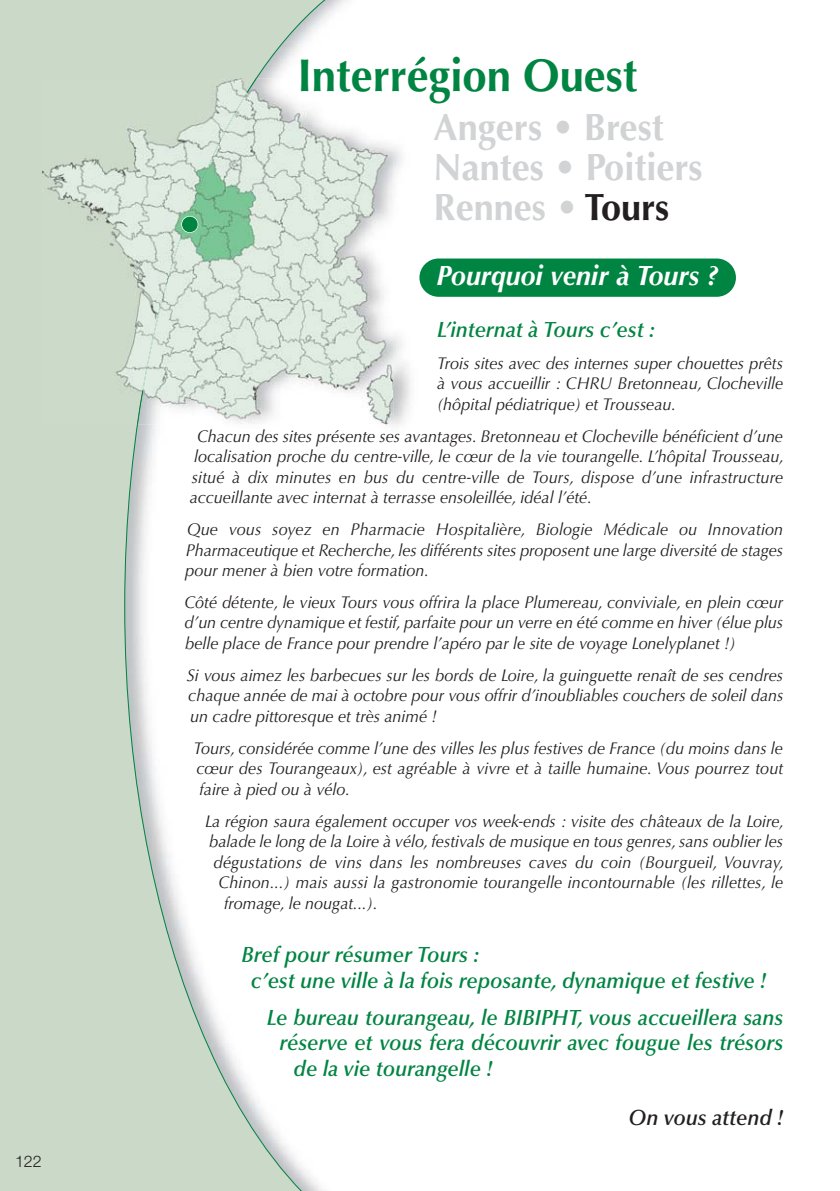
<style>
.page{position:relative;width:840px;height:1191px;background:#fff}
.page>*{position:absolute;margin:0;border:0;box-sizing:border-box;transform-origin:0 0}
.t1{font:700 46px "Optima";color:#008442;scale:.95 1}
.t2{font:700 38px/40px "Optima";color:#d1d3d4;scale:.95 1}
.t3{font:italic 700 28px "Optima";color:#fff;scale:.95 1}
.t4{font:italic 600 22px/25.6px "Optima";color:#008442;scale:.95 1}
.t5{font:italic 600 22px "Optima";color:#231f20;scale:.95 1}
.t6{font:italic 17px/20.6px "Optima";color:#231f20;text-align:justify;scale:.95 1}
.t7{font:300 16px "Helvetica Neue";color:#231f20}
.s1{color:#231f20}
</style>
<div class="page">
<div style="left:0;top:0;width:125px;height:1191px;background:#cbd9c9"></div>
<svg style="left:125px;top:0;width:223px;height:1191px"></svg>
<img style="left:257px;top:78px;width:136px;height:346px">
<img style="left:42px;top:78px;width:95px;height:346px">
<img style="left:137px;top:78px;width:120px;height:346px">
<div style="left:182px;top:217px;width:16px;height:15px;background:#008442;border-radius:50%"></div>
<div style="left:181px;top:216px;width:17px;height:17px;border:1px solid #fff;border-radius:50%"></div>
<div style="left:419px;top:258px;width:316px;height:39px;background:#008442;border-radius:19px"></div>
<p class="t7" style="left:15px;top:1151px;width:28px">122</p>
<h1 class="t1" style="left:297px;top:49px;width:359px">Interrégion Ouest</h1>
<h2 class="t2" style="left:433px;top:107px;width:284px">Angers • Brest<br>Nantes • Poitiers<br>Rennes • <span class="s1">Tours</span></h2>
<h3 class="t3" style="left:436px;top:259px;width:298px">Pourquoi venir à Tours ?</h3>
<p class="t4" style="left:437px;top:317px;width:231px">L’internat à Tours c’est :</p>
<p class="t6" style="left:437px;top:353px;width:366px">Trois sites avec des internes super chouettes prêts à vous accueillir : CHRU Bretonneau, Clocheville (hôpital pédiatrique) et Trousseau.</p>
<p class="t6" style="left:190px;top:426px;width:626px;text-indent:7px">Chacun des sites présente ses avantages. Bretonneau et Clocheville bénéficient d’une localisation proche du centre-ville, le cœur de la vie tourangelle. L’hôpital Trousseau, situé à dix minutes en bus du centre-ville de Tours, dispose d’une infrastructure accueillante avec internat à terrasse ensoleillée, idéal l’été.</p>
<p class="t6" style="left:185px;top:519px;width:630px">Que vous soyez en Pharmacie Hospitalière, Biologie Médicale ou Innovation Pharmaceutique et Recherche, les différents sites proposent une large diversité de stages pour mener à bien votre formation.</p>
<p class="t6" style="left:184px;top:592px;width:631px">Côté détente, le vieux Tours vous offrira la place Plumereau, conviviale, en plein cœur d’un centre dynamique et festif, parfaite pour un verre en été comme en hiver (élue plus belle place de France pour prendre l’apéro par le site de voyage Lonelyplanet !)</p>
<p class="t6" style="left:187px;top:665px;width:629px">Si vous aimez les barbecues sur les bords de Loire, la guinguette renaît de ses cendres chaque année de mai à octobre pour vous offrir d’inoubliables couchers de soleil dans un cadre pittoresque et très animé !</p>
<p class="t6" style="left:193px;top:738px;width:621px">Tours, considérée comme l’une des villes les plus festives de France (du moins dans le cœur des Tourangeaux), est agréable à vivre et à taille humaine. Vous pourrez tout faire à pied ou à vélo.</p>
<p class="t6" style="left:205px;top:810px;width:610px">La région saura également occuper vos week-ends : visite des châteaux de la Loire,</p>
<p class="t6" style="left:209px;top:831px;width:605px">balade le long de la Loire à vélo, festivals de musique en tous genres, sans oublier les</p>
<p class="t6" style="left:213px;top:851px;width:601px">dégustations de vins dans les nombreuses caves du coin (Bourgueil, Vouvray,</p>
<p class="t6" style="left:218px;top:872px;width:595px">Chinon...) mais aussi la gastronomie tourangelle incontournable (les rillettes, le</p>
<p class="t6" style="left:224px;top:892px;width:163px">fromage, le nougat...).</p>
<p class="t4" style="left:251px;top:942px;width:543px;text-indent:-9px">Bref pour résumer Tours :<br>c’est une ville à la fois reposante, dynamique et festive !</p>
<p class="t4" style="left:266px;top:1004px;width:545px">Le bureau tourangeau, le BIBIPHT, vous accueillera sans</p>
<p class="t4" style="left:279px;top:1030px;width:531px">réserve et vous fera découvrir avec fougue les trésors</p>
<p class="t4" style="left:293px;top:1055px;width:211px">de la vie tourangelle !</p>
<p class="t5" style="left:628px;top:1104px;width:164px">On vous attend !</p>
</div>
